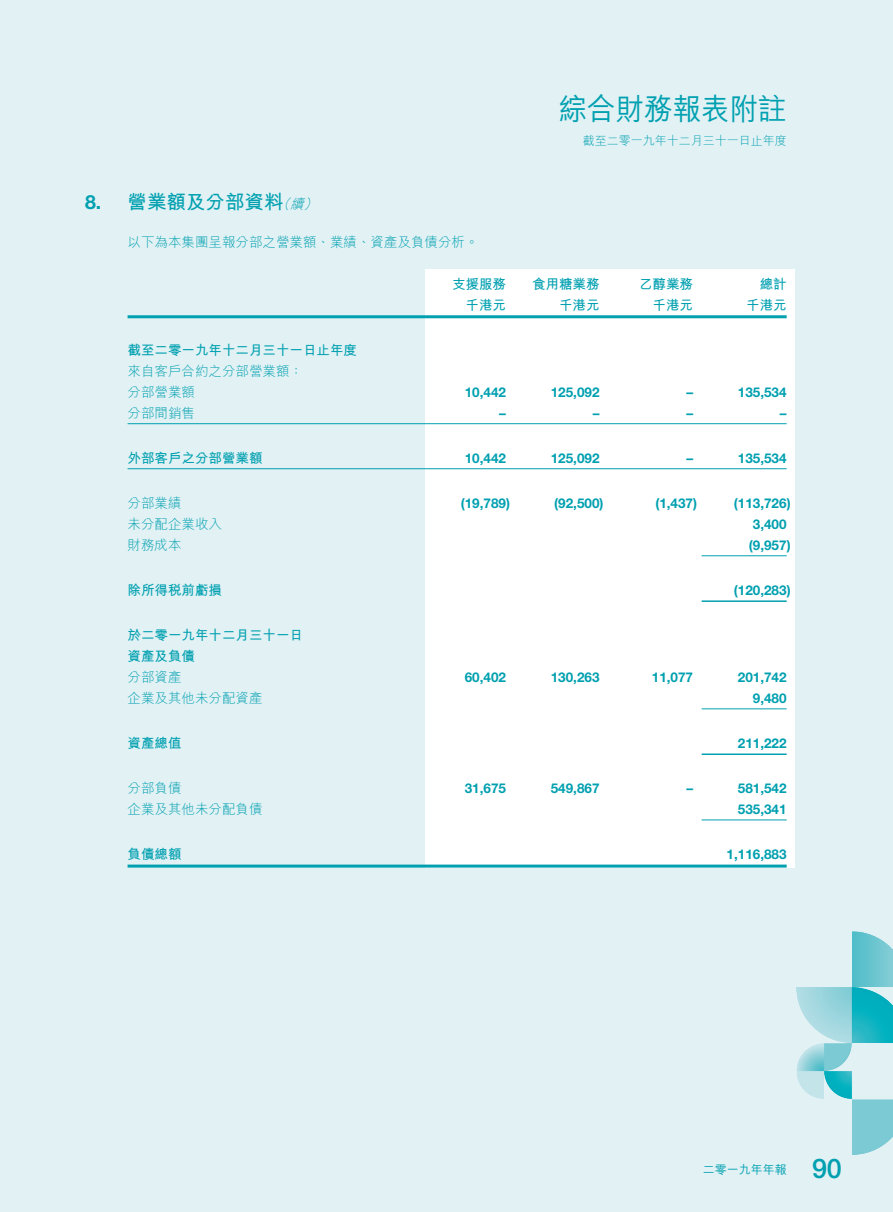
<style>
.page{position:relative;width:893px;height:1212px;background:#e1f1f4}
.page>*{position:absolute;margin:0;border:0;box-sizing:border-box;transform-origin:0 0}
.t1{font:500 30px "M Hei HK";color:#00a0b0;scale:.95 1}
.t2{font:500 27px "Helvetica Neue LT Std";color:#00a0b0}
.t3{font:700 19.5px "M Hei HK";color:#00a0b0}
.t4{font:700 19.5px "Helvetica Neue LT Std";color:#00a0b0}
.t5{font:700 13.5px "Helvetica Neue LT Std";color:#00a0b0}
.t6{font:300 13.5px "M Hei HK";color:#00a0b0}
.t7{font:700 13.5px/21px "M Hei HK";color:#00a0b0}
.t8{font:italic 300 13.5px "M Hei HK";color:#00a0b0}
.t9{font:300 12px "M Hei HK";color:#00a0b0}
.t10{font:500 12px "M Hei HK";color:#00a0b0}
</style>
<div class="page">
<img style="left:797px;top:931px;width:96px;height:223px">
<div style="left:425px;top:269px;width:370px;height:599px;background:#fff"></div>
<hr style="left:128px;top:315px;width:659px;height:3px;background:#00a0b0">
<hr style="left:128px;top:423px;width:659px;height:1px;background:#00a0b0">
<hr style="left:128px;top:468px;width:659px;height:1px;background:#00a0b0">
<hr style="left:702px;top:555px;width:85px;height:1px;background:#00a0b0">
<hr style="left:702px;top:600px;width:85px;height:2px;background:#00a0b0">
<hr style="left:702px;top:708px;width:85px;height:1px;background:#00a0b0">
<hr style="left:702px;top:753px;width:85px;height:2px;background:#00a0b0">
<hr style="left:702px;top:819px;width:85px;height:1px;background:#00a0b0">
<hr style="left:128px;top:864px;width:659px;height:3px;background:#00a0b0">
<h3 class="t4" style="left:85px;top:190px;width:18px">8.</h3>
<h1 class="t1" style="left:559px;top:88px;width:241px">綜合財務報表附註</h1>
<p class="t9" style="left:583px;top:134px;width:206px">截至二零一九年十二月三十一日止年度</p>
<h3 class="t3" style="left:128px;top:187px;width:157px">營業額及分部資料</h3>
<p class="t8" style="left:290px;top:197px;width:19px">續</p>
<p class="t8" style="left:277px;top:197px;width:19px">（</p>
<p class="t8" style="left:304px;top:197px;width:19px">(</p>
<p class="t6" style="left:128px;top:235px;width:352px">以下為本集團呈報分部之營業額、業績、資產及負債分析。</p>
<p class="t7" style="left:452px;top:272px;width:55px">支援服務</p>
<p class="t7" style="left:532px;top:272px;width:69px">食用糖業務</p>
<p class="t7" style="left:639px;top:272px;width:55px">乙醇業務</p>
<p class="t7" style="left:760px;top:272px;width:28px">總計</p>
<p class="t7" style="left:465px;top:293px;width:42px">千港元</p>
<p class="t7" style="left:559px;top:293px;width:42px">千港元</p>
<p class="t7" style="left:653px;top:293px;width:42px">千港元</p>
<p class="t7" style="left:746px;top:293px;width:42px">千港元</p>
<p class="t7" style="left:128px;top:338px;width:231px">截至二零一九年十二月三十一日止年度</p>
<p class="t6" style="left:128px;top:364px;width:177px">來自客戶合約之分部營業額：</p>
<p class="t6" style="left:128px;top:385px;width:69px">分部營業額</p>
<p class="t5" style="left:465px;top:384px;width:43px">10,442</p>
<p class="t5" style="left:551px;top:384px;width:50px">125,092</p>
<p class="t5" style="left:686px;top:384px;width:8px">–</p>
<p class="t5" style="left:738px;top:384px;width:50px">135,534</p>
<p class="t6" style="left:128px;top:406px;width:69px">分部間銷售</p>
<p class="t5" style="left:499px;top:405px;width:8px">–</p>
<p class="t5" style="left:593px;top:405px;width:8px">–</p>
<p class="t5" style="left:686px;top:405px;width:8px">–</p>
<p class="t5" style="left:780px;top:405px;width:8px">–</p>
<p class="t7" style="left:128px;top:446px;width:136px">外部客戶之分部營業額</p>
<p class="t5" style="left:465px;top:450px;width:43px">10,442</p>
<p class="t5" style="left:551px;top:450px;width:50px">125,092</p>
<p class="t5" style="left:686px;top:450px;width:8px">–</p>
<p class="t5" style="left:738px;top:450px;width:50px">135,534</p>
<p class="t6" style="left:128px;top:496px;width:55px">分部業績</p>
<p class="t5" style="left:461px;top:495px;width:51px">)19,789(</p>
<p class="t5" style="left:554px;top:495px;width:51px">)92,500(</p>
<p class="t5" style="left:655px;top:495px;width:43px">)1,437(</p>
<p class="t5" style="left:734px;top:495px;width:58px">)113,726(</p>
<p class="t6" style="left:128px;top:517px;width:96px">未分配企業收入</p>
<p class="t5" style="left:753px;top:516px;width:35px">3,400</p>
<p class="t6" style="left:128px;top:538px;width:55px">財務成本</p>
<p class="t5" style="left:749px;top:537px;width:43px">)9,957(</p>
<p class="t7" style="left:128px;top:578px;width:96px">除所得稅前虧損</p>
<p class="t7" style="left:128px;top:623px;width:177px">於二零一九年十二月三十一日資產及負債</p>
<p class="t5" style="left:734px;top:582px;width:58px">)120,283(</p>
<p class="t6" style="left:128px;top:670px;width:55px">分部資產</p>
<p class="t5" style="left:465px;top:669px;width:43px">60,402</p>
<p class="t5" style="left:551px;top:669px;width:50px">130,263</p>
<p class="t5" style="left:652px;top:669px;width:43px">11,077</p>
<p class="t5" style="left:738px;top:669px;width:50px">201,742</p>
<p class="t6" style="left:128px;top:691px;width:136px">企業及其他未分配資產</p>
<p class="t5" style="left:753px;top:690px;width:35px">9,480</p>
<p class="t7" style="left:128px;top:731px;width:55px">資產總值</p>
<p class="t5" style="left:738px;top:735px;width:50px">211,222</p>
<p class="t6" style="left:128px;top:781px;width:55px">分部負債</p>
<p class="t5" style="left:465px;top:780px;width:43px">31,675</p>
<p class="t5" style="left:551px;top:780px;width:50px">549,867</p>
<p class="t5" style="left:686px;top:780px;width:8px">–</p>
<p class="t5" style="left:738px;top:780px;width:50px">581,542</p>
<p class="t6" style="left:128px;top:802px;width:136px">企業及其他未分配負債</p>
<p class="t5" style="left:738px;top:801px;width:50px">535,341</p>
<p class="t7" style="left:128px;top:843px;width:55px">負債總額</p>
<p class="t5" style="left:727px;top:846px;width:62px">1,116,883</p>
<p class="t10" style="left:703px;top:1161px;width:86px">二零一九年年報</p>
<h2 class="t2" style="left:812px;top:1152px;width:31px">90</h2>
</div>
